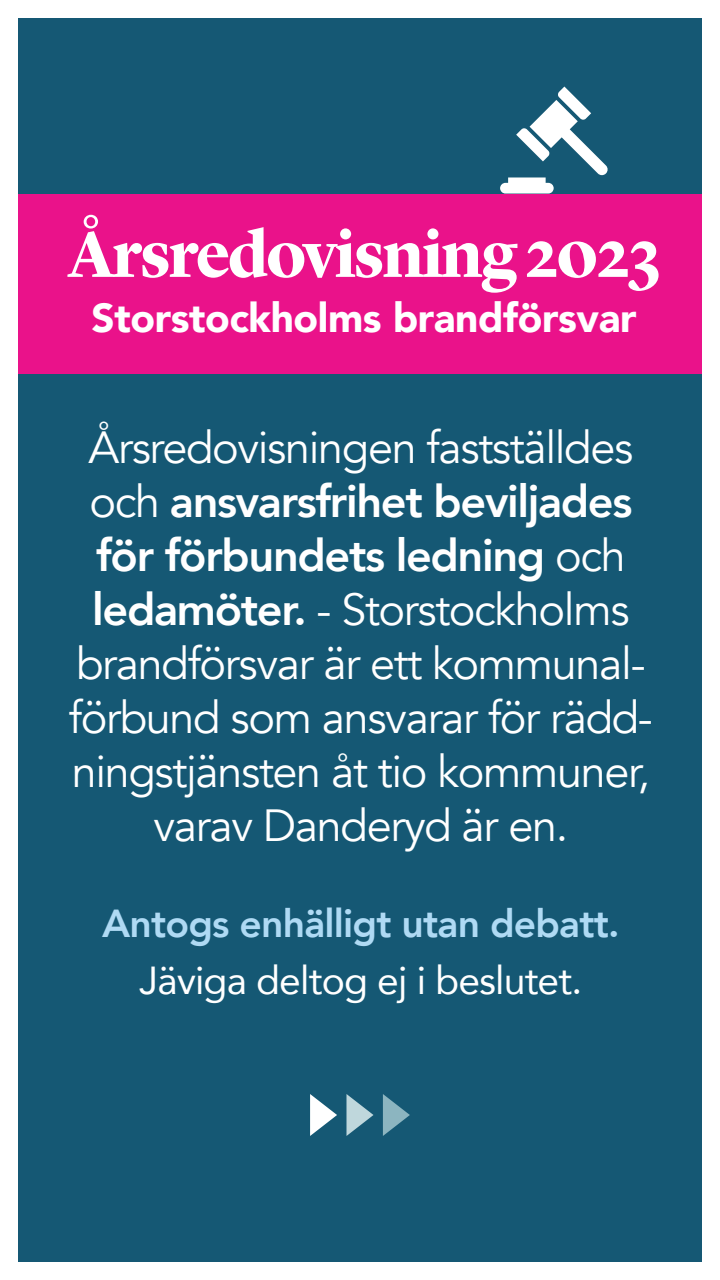
<style>
.page{position:relative;width:720px;height:1280px;background:#fff}
.page>*{position:absolute;margin:0;border:0;box-sizing:border-box;transform-origin:0 0}
.t1{font:700 66.5px "Lyon Display";letter-spacing:-.03em;color:#fff}
.t2{font:45px/54px "Avenir";letter-spacing:-.03em;color:#fff;text-align:center}
.t3{font:900 40.5px "Avenir";letter-spacing:-.01em;color:#fff}
.t4{font:800 39px "Avenir";letter-spacing:-.02em;color:#afdaf4}
.t5{font:39px "Avenir";letter-spacing:-.02em;color:#fff}
.s1{font-weight:800}
</style>
<div class="page">
<div style="left:18px;top:18px;width:684px;height:1244px;background:#155874"></div>
<div style="left:18px;top:195px;width:684px;height:179px;background:#ea128a"></div>
<div style="left:500px;top:183px;width:54px;height:11px;background:#fff;border-radius:5px"></div>
<svg style="left:516px;top:87px;width:92px;height:89px"></svg>
<svg style="left:347px;top:1094px;width:27px;height:42px"></svg>
<svg style="left:310px;top:1094px;width:27px;height:42px"></svg>
<svg style="left:383px;top:1094px;width:27px;height:42px"></svg>
<h1 class="t1" style="left:68px;top:205px;width:594px">Årsredovisning 2023</h1>
<p class="t3" style="left:91px;top:284px;width:547px">Storstockholms brandförsvar</p>
<p class="t2" style="left:69px;top:421px;width:586px">Årsredovisningen fastställdes och <span class="s1">ansvarsfrihet beviljades för förbundets ledning</span> och <span class="s1">ledamöter.</span> - Storstockholms brandförsvar är ett kommunal&shy;förbund som ansvarar för rädd&shy;ningstjänsten åt tio kommuner, varav Danderyd är en.</p>
<p class="t4" style="left:102px;top:894px;width:519px">Antogs enhälligt utan debatt.</p>
<p class="t5" style="left:140px;top:949px;width:444px">Jäviga deltog ej i beslutet.</p>
</div>
